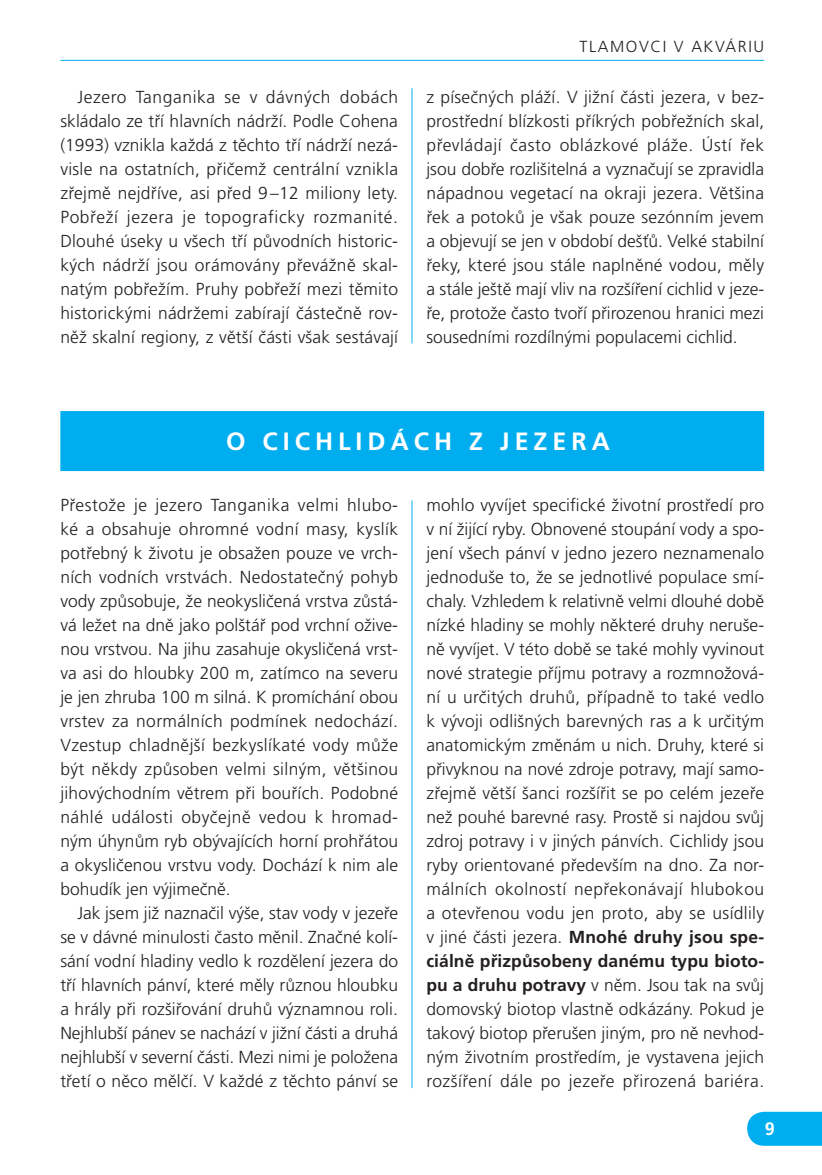
<style>
.page{position:relative;width:822px;height:1175px;background:#fff}
.page>*{position:absolute;margin:0;border:0;box-sizing:border-box;transform-origin:0 0}
.t1{font:700 25px "Frutiger CE";letter-spacing:.2em;color:#fff}
.t2{font:700 18px "Frutiger CE";color:#fff}
.t3{font:300 17.4px/24px "Frutiger CE";letter-spacing:.01em;color:#231f20;text-align:justify}
.t4{font:300 16px "Frutiger CE";letter-spacing:.1em;color:#231f20}
.s1{font-weight:700}
</style>
<div class="page">
<svg style="left:747px;top:1112px;width:74px;height:34px;background:#0db2ef"></svg>
<hr style="left:60px;top:60px;width:703px;height:1px;background:#00aeef">
<div style="left:60px;top:411px;width:703px;height:60px;background:#00aeef"></div>
<hr style="left:411px;top:88px;width:1px;height:255px;background:#00aeef">
<hr style="left:411px;top:500px;width:1px;height:588px;background:#00aeef">
<p class="t4" style="left:579px;top:40px;width:186px">TLAMOVCI V AKVÁRIU</p>
<p class="t3" style="left:60px;top:86px;width:339px;text-indent:17px">Jezero Tanganika se v dávných dobách skládalo ze tří hlavních nádrží. Podle Cohena (1993) vznikla každá z těchto tří nádrží nezá&shy;visle na ostatních, přičemž centrální vznikla zřejmě nejdříve, asi před 9–12 miliony lety.<br>Pobřeží jezera je topograficky rozmanité.<br>Dlouhé úseky u všech tří původních historic&shy;kých nádrží jsou orámovány převážně skal&shy;natým pobřežím. Pruhy pobřeží mezi těmito historickými nádržemi zabírají částečně rov&shy;něž skalní regiony, z větší části však sestávají</p>
<p class="t3" style="left:426px;top:86px;width:339px">z písečných pláží. V jižní části jezera, v bez&shy;prostřední blízkosti příkrých pobřežních skal, převládají často oblázkové pláže. Ústí řek jsou dobře rozlišitelná a vyznačují se zpravidla nápadnou vegetací na okraji jezera. Většina řek a potoků je však pouze sezónním jevem a objevují se jen v období dešťů. Velké stabilní řeky, které jsou stále naplněné vodou, měly a stále ještě mají vliv na rozšíření cichlid v jeze&shy;ře, protože často tvoří přirozenou hranici mezi sousedními rozdílnými populacemi cichlid.</p>
<h1 class="t1" style="left:226px;top:431px;width:385px">O CICHLIDÁCH Z JEZERA</h1>
<p class="t3" style="left:60px;top:494px;width:339px">Přestože je jezero Tanganika velmi hlubo&shy;ké a obsahuje ohromné vodní masy, kyslík potřebný k životu je obsažen pouze ve vrch&shy;ních vodních vrstvách. Nedostatečný pohyb vody způsobuje, že neokysličená vrstva zůstá&shy;vá ležet na dně jako polštář pod vrchní ožive&shy;nou vrstvou. Na jihu zasahuje okysličená vrst&shy;va asi do hloubky 200 m, zatímco na severu je jen zhruba 100 m silná. K promíchání obou vrstev za normálních podmínek nedochází.<br>Vzestup chladnější bezkyslíkaté vody může být někdy způsoben velmi silným, většinou jihovýchodním větrem při bouřích. Podobné náhlé události obyčejně vedou k hromad&shy;ným úhynům ryb obývajících horní prohřátou a okysličenou vrstvu vody. Dochází k nim ale bohudík jen výjimečně.</p>
<p class="t3" style="left:60px;top:902px;width:339px;text-indent:17px">Jak jsem již naznačil výše, stav vody v jezeře se v dávné minulosti často měnil. Značné kolí&shy;sání vodní hladiny vedlo k rozdělení jezera do tří hlavních pánví, které měly různou hloubku a hrály při rozšiřování druhů významnou roli.<br>Nejhlubší pánev se nachází v jižní části a druhá nejhlubší v severní části. Mezi nimi je položena třetí o něco mělčí. V každé z těchto pánví se</p>
<p class="t3" style="left:426px;top:494px;width:339px">mohlo vyvíjet specifické životní prostředí pro v ní žijící ryby. Obnovené stoupání vody a spo&shy;jení všech pánví v jedno jezero neznamenalo jednoduše to, že se jednotlivé populace smí&shy;chaly. Vzhledem k relativně velmi dlouhé době nízké hladiny se mohly některé druhy neruše&shy;ně vyvíjet. V této době se také mohly vyvinout nové strategie příjmu potravy a rozmnožová&shy;ní u určitých druhů, případně to také vedlo k vývoji odlišných barevných ras a k určitým anatomickým změnám u nich. Druhy, které si přivyknou na nové zdroje potravy, mají samo&shy;zřejmě větší šanci rozšířit se po celém jezeře než pouhé barevné rasy. Prostě si najdou svůj zdroj potravy i v jiných pánvích. Cichlidy jsou ryby orientované především na dno. Za nor&shy;málních okolností nepřekonávají hlubokou a otevřenou vodu jen proto, aby se usídlily v jiné části jezera. <span class="s1">Mnohé druhy jsou spe&shy;ciálně přizpůsobeny danému typu bioto&shy;pu a druhu potravy</span> v něm. Jsou tak na svůj domovský biotop vlastně odkázány. Pokud je takový biotop přerušen jiným, pro ně nevhod&shy;ným životním prostředím, je vystavena jejich rozšíření dále po jezeře přirozená bariéra.</p>
<p class="t2" style="left:764px;top:1121px;width:12px">9</p>
</div>
